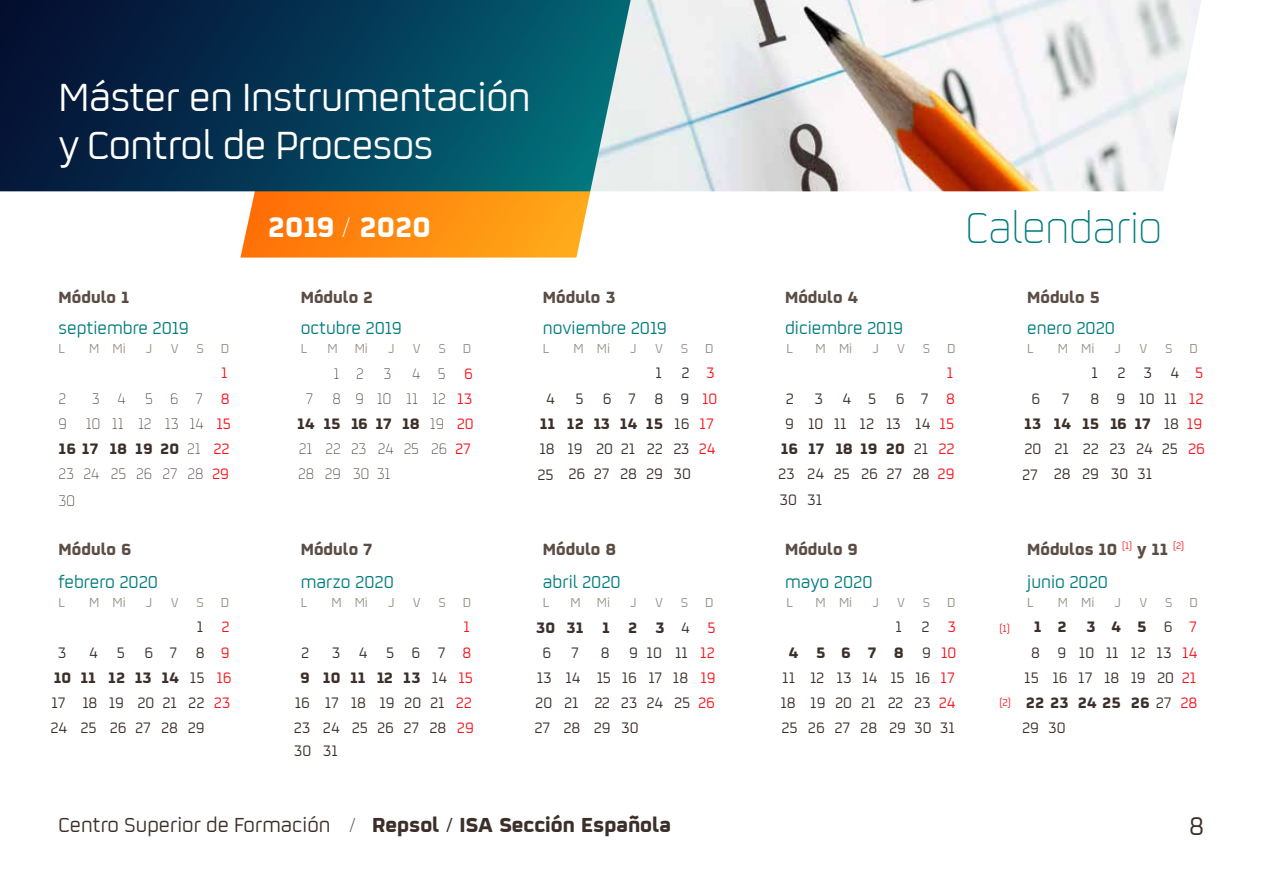
<style>
.page{position:relative;width:1263px;height:893px;background:#fff}
.page>*{position:absolute;margin:0;border:0;box-sizing:border-box;transform-origin:0 0}
.t1{font:300 48px "Repsol";color:#017b7e}
.t2{font:43.5px/48px "Repsol";letter-spacing:-.01em;color:#fff}
.t3{font:700 31.5px "Repsol";color:#fff}
.t4{font:28.5px "Repsol";color:#3c2f29}
.t5{font:22.5px "Repsol";color:#3c2f29}
.t6{font:19.2px "Repsol";color:#017b7e}
.t7{font:700 18px "Repsol";color:#5b4c44}
.t8{font:16.8px/25.2px "Repsol";color:#3c2f29}
.t9{font:300 16.8px/25.5px "Repsol";color:#3c2f29}
.t10{font:700 16.8px/24.9px "Repsol";color:#3c2f29}
.t11{font:16.8px "Repsol";color:#fc121b}
.t12{font:14.4px "Repsol";letter-spacing:1.175em;color:#9a9185}
.t13{font:11.25px "Repsol";color:#fc121b}
.s1{font-weight:400;color:#fc121b}
.s2{font-weight:700}
.s3{color:#fc121b}
.s4{font-weight:300}
.s5{font-weight:400}
</style>
<div class="page">
<svg style="left:240px;top:191px;width:351px;height:67px;background:#fd911c"></svg>
<img style="left:631px;top:0;width:570px;height:191px">
<svg style="left:0;top:0;width:631px;height:191px;background:#0b405a"></svg>
<h2 class="t2" style="left:59px;top:70px;width:474px">Máster en Instrumentación y Control de Procesos</h2>
<p class="t7" style="left:59px;top:282px;width:72px">Módulo 1</p>
<p class="t6" style="left:59px;top:315px;width:132px">septiembre 2019</p>
<p class="t12" style="left:59px;top:339px;width:8px">L</p>
<p class="t12" style="left:89px;top:339px;width:38px">M Mi</p>
<p class="t12" style="left:146px;top:339px;width:8px">J</p>
<p class="t12" style="left:171px;top:339px;width:60px">VSD</p>
<p class="t11" style="left:221px;top:362px;width:8px">1</p>
<p class="t9" style="left:59px;top:384px;width:9px">2</p>
<p class="t9" style="left:59px;top:384px;width:174px;text-indent:33px">34567<span class="s1">8<br></span>9 10 11 12 13 14 <span class="s1">15<br></span><span class="s2">16 17 18 19 20</span> 21 <span class="s1">22<br></span>23<br>30</p>
<p class="t9" style="left:83px;top:460px;width:147px">24 25 26 27 28 <span class="s1">29</span></p>
<p class="t7" style="left:59px;top:534px;width:74px">Módulo 6</p>
<p class="t6" style="left:59px;top:569px;width:101px">febrero 2020</p>
<p class="t12" style="left:59px;top:593px;width:8px">L</p>
<p class="t12" style="left:89px;top:593px;width:38px">M Mi</p>
<p class="t12" style="left:146px;top:593px;width:8px">J</p>
<p class="t12" style="left:171px;top:593px;width:60px">VSD</p>
<p class="t8" style="left:197px;top:613px;width:34px">1 <span class="s3">2</span></p>
<p class="t8" style="left:58px;top:639px;width:10px">3</p>
<p class="t8" style="left:51px;top:639px;width:183px;text-indent:39px">4567 8<span class="s3">9<br></span><span class="s2">10 11 12 13 14</span> 15 <span class="s3">16<br></span>17 18 19 20 21 22 <span class="s3">23<br></span>24 25 26 27 28 29</p>
<h3 class="t3" style="left:268px;top:201px;width:164px">2019 <span class="s4">/</span> 2020</h3>
<p class="t7" style="left:301px;top:282px;width:74px">Módulo 2</p>
<p class="t6" style="left:301px;top:315px;width:103px">octubre 2019</p>
<p class="t12" style="left:301px;top:339px;width:8px">L</p>
<p class="t12" style="left:327px;top:339px;width:42px">M Mi</p>
<p class="t12" style="left:388px;top:339px;width:8px">J</p>
<p class="t12" style="left:413px;top:339px;width:60px">VSD</p>
<p class="t9" style="left:333px;top:359px;width:141px">1234 5<span class="s1">6</span></p>
<p class="t9" style="left:333px;top:384px;width:141px">8 910 11 12<span class="s1">13</span></p>
<p class="t10" style="left:324px;top:409px;width:152px">15 16 17 18 <span class="s4">19</span> <span class="s1">20</span></p>
<p class="t9" style="left:325px;top:435px;width:147px">22 23 24 25 26 <span class="s1">27</span></p>
<p class="t9" style="left:325px;top:460px;width:18px">29</p>
<p class="t9" style="left:306px;top:384px;width:9px">7</p>
<p class="t10" style="left:297px;top:409px;width:19px">14</p>
<p class="t9" style="left:298px;top:435px;width:18px">21<br>28</p>
<p class="t9" style="left:353px;top:460px;width:39px">30 31</p>
<p class="t7" style="left:301px;top:534px;width:73px">Módulo 7</p>
<p class="t6" style="left:301px;top:569px;width:95px">marzo 2020</p>
<p class="t12" style="left:301px;top:593px;width:8px">L</p>
<p class="t12" style="left:331px;top:593px;width:38px">M Mi</p>
<p class="t12" style="left:388px;top:593px;width:8px">J</p>
<p class="t12" style="left:413px;top:593px;width:60px">VSD</p>
<p class="t11" style="left:463px;top:616px;width:8px">1</p>
<p class="t8" style="left:301px;top:639px;width:10px">2</p>
<p class="t8" style="left:332px;top:639px;width:141px">3456 7<span class="s3">8</span></p>
<p class="t10" style="left:300px;top:663px;width:174px">9 10 11 12 13 <span class="s5">14</span> <span class="s1">15</span></p>
<p class="t8" style="left:295px;top:689px;width:179px">16 17 18 19 20 21 <span class="s3">22</span></p>
<p class="t8" style="left:294px;top:714px;width:48px">23 24</p>
<p class="t8" style="left:294px;top:737px;width:46px">30 31</p>
<p class="t8" style="left:352px;top:714px;width:124px">25 26 27 28 <span class="s3">29</span></p>
<p class="t7" style="left:543px;top:282px;width:74px">Módulo 3</p>
<p class="t6" style="left:543px;top:315px;width:126px">noviembre 2019</p>
<p class="t12" style="left:543px;top:339px;width:8px">L</p>
<p class="t12" style="left:573px;top:339px;width:38px">M Mi</p>
<p class="t12" style="left:630px;top:339px;width:8px">J</p>
<p class="t12" style="left:655px;top:339px;width:60px">VSD</p>
<p class="t8" style="left:655px;top:359px;width:61px">1 2 <span class="s3">3</span></p>
<p class="t8" style="left:546px;top:385px;width:173px">4 5 67 89<span class="s3">10</span></p>
<p class="t10" style="left:540px;top:409px;width:176px">11 12 13 14 15 <span class="s5">16</span> <span class="s1">17</span></p>
<p class="t8" style="left:539px;top:435px;width:178px">18 19 20 21 22 23 <span class="s3">24</span></p>
<p class="t8" style="left:537px;top:460px;width:155px">25 26 27 28 29 30</p>
<p class="t7" style="left:543px;top:534px;width:75px">Módulo 8</p>
<p class="t6" style="left:543px;top:569px;width:79px">abril 2020</p>
<p class="t12" style="left:543px;top:593px;width:8px">L</p>
<p class="t12" style="left:570px;top:593px;width:41px">M Mi</p>
<p class="t12" style="left:630px;top:593px;width:8px">J</p>
<p class="t12" style="left:655px;top:593px;width:60px">VSD</p>
<p class="t10" style="left:543px;top:613px;width:174px;text-indent:-7px">3031 1 2 3 <span class="s5">4</span> <span class="s1">5<br></span><span class="s5">6 7</span></p>
<p class="t8" style="left:534px;top:639px;width:183px;text-align:justify;text-indent:66px">8 910 11 <span class="s3">12<br></span>13 14 15 16 17 18 <span class="s3">19<br></span>20 21 22 23 24 25 <span class="s3">26<br></span>27 28 29 30</p>
<h3 class="t5" style="left:59px;top:809px;width:614px">Centro Superior de Formación <span class="s4">/</span> <span class="s2">Repsol</span> / <span class="s2">ISA Sección Española</span></h3>
<h1 class="t1" style="left:966px;top:195px;width:198px">Calendario</h1>
<p class="t7" style="left:785px;top:282px;width:75px">Módulo 4</p>
<p class="t6" style="left:785px;top:315px;width:120px">diciembre 2019</p>
<p class="t12" style="left:786px;top:339px;width:8px">L</p>
<p class="t12" style="left:816px;top:339px;width:38px">M Mi</p>
<p class="t12" style="left:872px;top:339px;width:8px">J</p>
<p class="t12" style="left:897px;top:339px;width:60px">VSD</p>
<p class="t11" style="left:947px;top:362px;width:8px">1</p>
<p class="t8" style="left:786px;top:385px;width:171px">23456 7<span class="s3">8</span></p>
<p class="t8" style="left:785px;top:410px;width:171px">9 10 11 12 13 14 <span class="s3">15</span></p>
<p class="t10" style="left:781px;top:434px;width:175px">16 17 18 19 20 <span class="s5">21</span> <span class="s1">22</span></p>
<p class="t8" style="left:778px;top:460px;width:178px">23 24 25 26 27 28 <span class="s3">29</span></p>
<p class="t8" style="left:779px;top:486px;width:44px">30 31</p>
<p class="t7" style="left:785px;top:534px;width:74px">Módulo 9</p>
<p class="t6" style="left:785px;top:569px;width:89px">mayo 2020</p>
<p class="t12" style="left:786px;top:593px;width:8px">L</p>
<p class="t12" style="left:816px;top:593px;width:38px">M Mi</p>
<p class="t12" style="left:872px;top:593px;width:8px">J</p>
<p class="t12" style="left:897px;top:593px;width:60px">VSD</p>
<p class="t8" style="left:780px;top:613px;width:178px;text-align:right">1 2 <span class="s3">3<br></span><span class="s2">45678</span>9<span class="s3">10<br></span>11 12 13 14 15 16 <span class="s3">17<br></span>18 19 20 21 22 23 <span class="s3">24<br></span>25 26 27 28 29 30 31</p>
<p class="t7" style="left:1027px;top:282px;width:74px">Módulo 5</p>
<p class="t6" style="left:1027px;top:315px;width:89px">enero 2020</p>
<p class="t12" style="left:1027px;top:339px;width:8px">L</p>
<p class="t12" style="left:1058px;top:339px;width:38px">M Mi</p>
<p class="t12" style="left:1114px;top:339px;width:8px">J</p>
<p class="t12" style="left:1139px;top:339px;width:60px">VSD</p>
<p class="t8" style="left:1091px;top:359px;width:113px">123 4<span class="s3">5</span></p>
<p class="t8" style="left:1031px;top:385px;width:10px">6</p>
<p class="t8" style="left:1062px;top:385px;width:9px">7</p>
<p class="t8" style="left:1022px;top:385px;width:184px;text-indent:69px">8 9 1011 <span class="s3">12<br></span><span class="s2">13 14 15 16 17</span> 18 <span class="s3">19<br></span>20 21 22 23 24 25 <span class="s3">26<br></span>27 28 29 30 31</p>
<p class="t13" style="left:999px;top:621px;width:12px">(1)</p>
<p class="t13" style="left:999px;top:695px;width:13px">(2)</p>
<p class="t7" style="left:1027px;top:534px;width:158px">Módulos 10 <sup>(1)</sup> y 11 <sup>(2)</sup></p>
<p class="t6" style="left:1027px;top:569px;width:82px">junio 2020</p>
<p class="t12" style="left:1027px;top:593px;width:8px">L</p>
<p class="t12" style="left:1058px;top:593px;width:38px">M Mi</p>
<p class="t12" style="left:1114px;top:593px;width:8px">J</p>
<p class="t12" style="left:1139px;top:593px;width:60px">VSD</p>
<p class="t10" style="left:1034px;top:612px;width:165px">12 345<span class="s5">6</span><span class="s1">7</span></p>
<p class="t8" style="left:1031px;top:639px;width:168px">8 9 10 11 12 13 <span class="s3">14</span></p>
<p class="t8" style="left:1024px;top:664px;width:174px">15 16 17 18 19 20 <span class="s3">21</span></p>
<p class="t10" style="left:1026px;top:688px;width:173px">22 23 24 25 26 <span class="s5">27</span> <span class="s1">28</span></p>
<p class="t8" style="left:1022px;top:714px;width:45px">29 30</p>
<h3 class="t4" style="left:1189px;top:806px;width:17px">8</h3>
</div>
